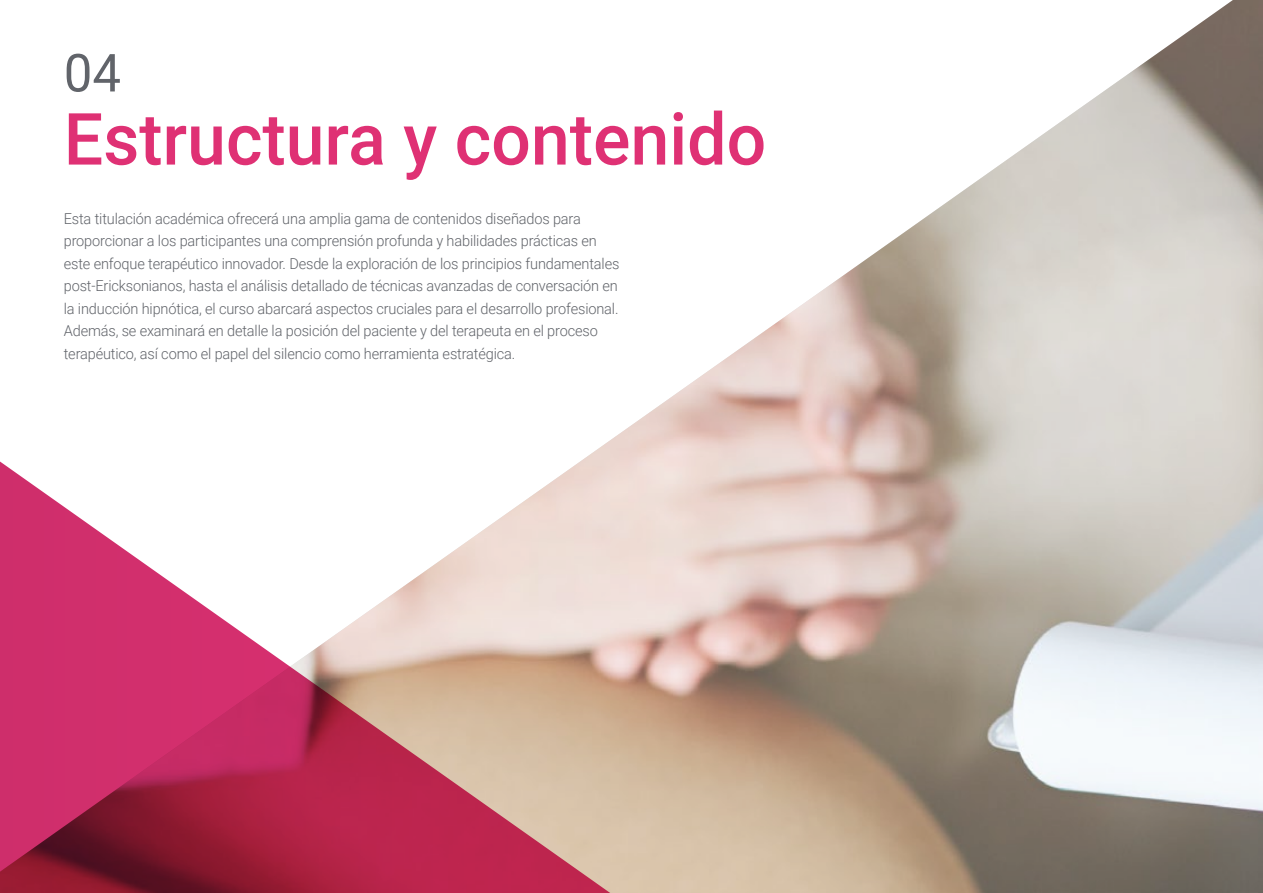
<style>
.page{position:relative;width:1263px;height:893px;background:#fff}
.page>*{position:absolute;margin:0;border:0;box-sizing:border-box;transform-origin:0 0}
.t1{font:500 72px "Roboto";color:#df3174}
.t2{font:52.5px "Roboto";color:#61646a}
.t3{font:300 15px/22.5px "Roboto";letter-spacing:-.01em;color:#61646a}
</style>
<div class="page">
<img style="left:602px;top:0;width:661px;height:893px">
<svg style="left:0;top:446px;width:640px;height:447px"></svg>
<h2 class="t2" style="left:64px;top:36px;width:59px">04</h2>
<h1 class="t1" style="left:64px;top:89px;width:704px">Estructura y contenido</h1>
<p class="t3" style="left:64px;top:207px;width:557px">Esta titulación académica ofrecerá una amplia gama de contenidos diseñados para proporcionar a los participantes una comprensión profunda y habilidades prácticas en este enfoque terapéutico innovador. Desde la exploración de los principios fundamentales post-Ericksonianos, hasta el análisis detallado de técnicas avanzadas de conversación en la inducción hipnótica, el curso abarcará aspectos cruciales para el desarrollo profesional.<br>Además, se examinará en detalle la posición del paciente y del terapeuta en el proceso terapéutico, así como el papel del silencio como herramienta estratégica.</p>
</div>
